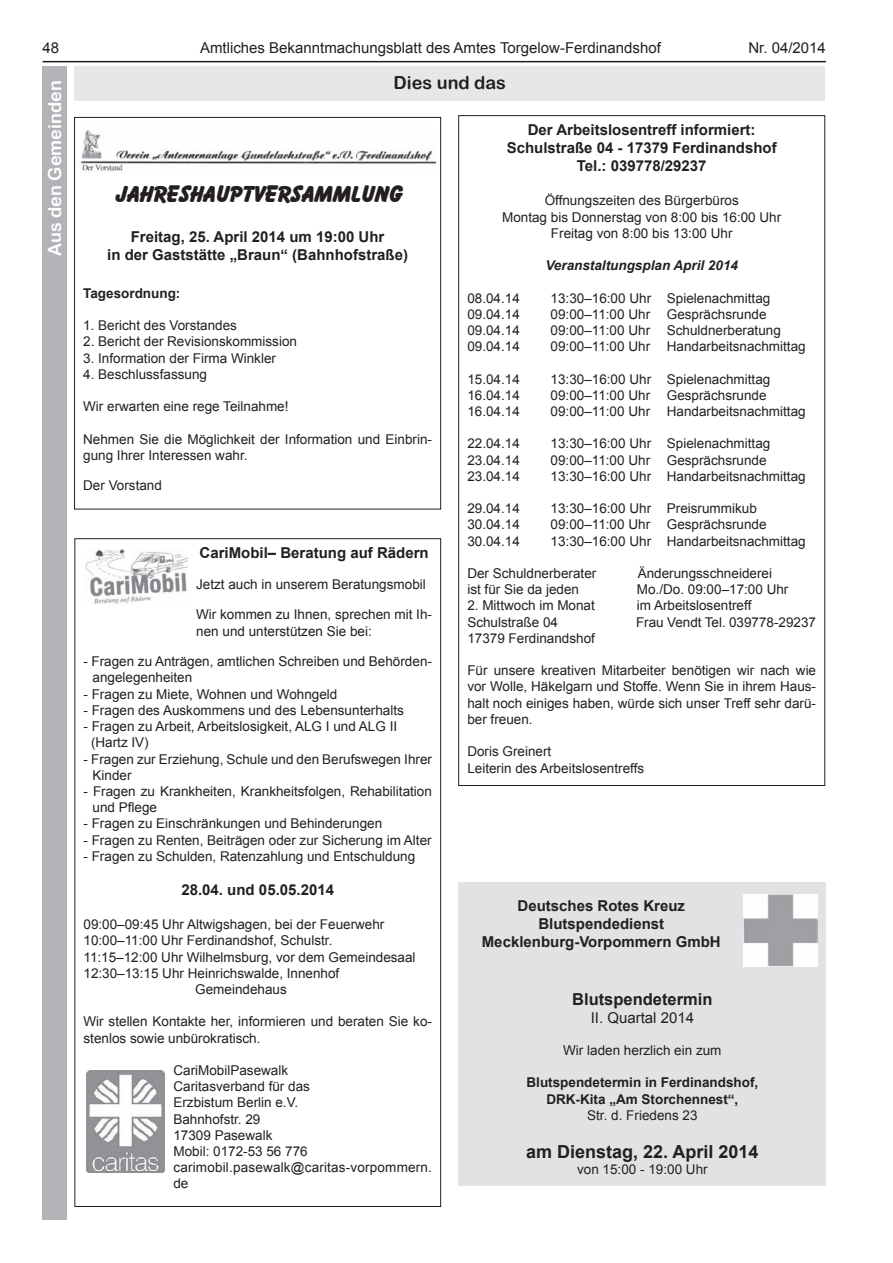
<style>
.page{position:relative;width:893px;height:1263px;background:#fff}
.page>*{position:absolute;margin:0;border:0;box-sizing:border-box;transform-origin:0 0}
.t1{font:700 21px "Bassoon";color:#231f20}
.t2{font:700 18px "Arial";color:#231f20}
.t3{font:18px "Arial Rounded MT Bold";color:#231f20}
.t4{font:18px "Arial Rounded MT Bold";color:#fff}
.t5{font:700 16.5px "Arial";color:#231f20}
.t6{font:700 15px/18px "Arial";color:#231f20;text-align:center}
.t7{font:15px "Arial";color:#231f20}
.t8{font:13.5px/16.2px "Arial";color:#231f20}
.t9{font:700 13.5px/16.2px "Arial";color:#231f20;text-align:center}
.t10{font:italic 700 13.5px "Arial";color:#231f20}
</style>
<div class="page">
<hr style="left:43px;top:61px;width:783px;height:1px;background:#231f20">
<div style="left:43px;top:67px;width:24px;height:1153px;background:#b2b3b7"></div>
<div style="left:75px;top:67px;width:750px;height:34px;background:#e6e7e9"></div>
<div style="left:74px;top:117px;width:367px;height:392px;border:1px solid #231f20"></div>
<img style="left:81px;top:129px;width:355px;height:43px">
<img style="left:86px;top:549px;width:102px;height:56px">
<img style="left:86px;top:1070px;width:79px;height:102px">
<div style="left:459px;top:882px;width:367px;height:303px;background:#e1e2e4"></div>
<img style="left:744px;top:895px;width:74px;height:72px">
<p class="t7" style="left:43px;top:38px;width:18px">48</p>
<p class="t7" style="left:200px;top:38px;width:462px">Amtliches Bekanntmachungsblatt des Amtes Torgelow-Ferdinandshof</p>
<p class="t7" style="left:748px;top:38px;width:79px">Nr. 04/2014</p>
<h2 class="t4" style="left:44px;top:256px;width:177px;rotate:-90deg">Aus den Gemeinden</h2>
<h2 class="t3" style="left:394px;top:72px;width:114px">Dies und das</h2>
<h2 class="t3" style="left:398px;top:72px;width:104px">Thementext</h2>
<p class="t6" style="left:507px;top:121px;width:272px">Der Arbeitslosentreff informiert:<br>Schulstraße 04 - 17379 Ferdinandshof<br>Tel.: 039778/29237</p>
<p class="t8" style="left:502px;top:193px;width:281px;text-align:center">Öffnungszeiten des Bürgerbüros<br>Montag bis Donnerstag von 8:00 bis 16:00 Uhr<br>Freitag von 8:00 bis 13:00 Uhr</p>
<p class="t10" style="left:545px;top:257px;width:194px">Veranstaltungsplan April 2014</p>
<p class="t8" style="left:467px;top:290px;width:54px">08.04.14</p>
<p class="t8" style="left:551px;top:290px;width:221px">13:30–16:00 Uhr Spielenachmittag</p>
<p class="t8" style="left:467px;top:306px;width:54px">09.04.14</p>
<p class="t8" style="left:551px;top:306px;width:218px">09:00–11:00 Uhr Gesprächsrunde</p>
<p class="t8" style="left:467px;top:322px;width:54px">09.04.14</p>
<p class="t8" style="left:551px;top:322px;width:232px">09:00–11:00 Uhr Schuldnerberatung</p>
<p class="t8" style="left:467px;top:339px;width:54px">09.04.14</p>
<p class="t8" style="left:551px;top:339px;width:257px">09:00–11:00 Uhr Handarbeitsnachmittag</p>
<p class="t8" style="left:467px;top:371px;width:54px">15.04.14</p>
<p class="t8" style="left:551px;top:371px;width:221px">13:30–16:00 Uhr Spielenachmittag</p>
<p class="t8" style="left:467px;top:387px;width:54px">16.04.14</p>
<p class="t8" style="left:551px;top:387px;width:218px">09:00–11:00 Uhr Gesprächsrunde</p>
<p class="t8" style="left:467px;top:403px;width:54px">16.04.14</p>
<p class="t8" style="left:551px;top:403px;width:257px">09:00–11:00 Uhr Handarbeitsnachmittag</p>
<p class="t8" style="left:467px;top:436px;width:54px">22.04.14</p>
<p class="t8" style="left:551px;top:436px;width:221px">13:30–16:00 Uhr Spielenachmittag</p>
<p class="t8" style="left:467px;top:452px;width:54px">23.04.14</p>
<p class="t8" style="left:551px;top:452px;width:218px">09:00–11:00 Uhr Gesprächsrunde</p>
<p class="t8" style="left:467px;top:468px;width:54px">23.04.14</p>
<p class="t8" style="left:551px;top:468px;width:257px">13:30–16:00 Uhr Handarbeitsnachmittag</p>
<p class="t8" style="left:467px;top:501px;width:54px">29.04.14</p>
<p class="t8" style="left:551px;top:501px;width:208px">13:30–16:00 Uhr Preisrummikub</p>
<p class="t8" style="left:467px;top:517px;width:54px">30.04.14</p>
<p class="t8" style="left:551px;top:517px;width:218px">09:00–11:00 Uhr Gesprächsrunde</p>
<p class="t8" style="left:467px;top:533px;width:54px">30.04.14</p>
<p class="t8" style="left:551px;top:533px;width:257px">13:30–16:00 Uhr Handarbeitsnachmittag</p>
<p class="t8" style="left:467px;top:565px;width:131px">Der Schuldnerberater</p>
<p class="t8" style="left:638px;top:565px;width:136px">Änderungsschneiderei</p>
<p class="t8" style="left:467px;top:582px;width:113px">ist für Sie da jeden</p>
<p class="t8" style="left:637px;top:582px;width:153px">Mo./Do. 09:00–17:00 Uhr</p>
<p class="t8" style="left:467px;top:598px;width:129px">2. Mittwoch im Monat</p>
<p class="t8" style="left:637px;top:598px;width:116px">im Arbeitslosentreff</p>
<p class="t8" style="left:467px;top:614px;width:92px">Schulstraße 04</p>
<p class="t8" style="left:636px;top:614px;width:182px">Frau Vendt Tel. 039778-29237</p>
<p class="t8" style="left:467px;top:630px;width:129px">17379 Ferdinandshof</p>
<p class="t8" style="left:467px;top:663px;width:350px;text-align:justify">Für unsere kreativen Mitarbeiter benötigen wir nach wie vor Wolle, Häkelgarn und Stoffe. Wenn Sie in ihrem Haus&shy;halt noch einiges haben, würde sich unser Treff sehr darü&shy;ber freuen.</p>
<p class="t8" style="left:467px;top:744px;width:178px">Doris Greinert<br>Leiterin des Arbeitslosentreffs</p>
<h1 class="t1" style="left:114px;top:180px;width:288px">JAHRESHAUPTVERSAMMLUNG</h1>
<p class="t6" style="left:107px;top:228px;width:302px">Freitag, 25. April 2014 um 19:00 Uhr<br>in der Gaststätte „Braun“ (Bahnhofstraße)</p>
<p class="t9" style="left:83px;top:285px;width:99px">Tagesordnung:</p>
<p class="t8" style="left:83px;top:317px;width:155px">1. Bericht des Vorstandes</p>
<p class="t8" style="left:83px;top:334px;width:215px">2. Bericht der Revisionskommission</p>
<p class="t8" style="left:83px;top:350px;width:194px">3. Information der Firma Winkler</p>
<p class="t8" style="left:83px;top:366px;width:125px">4. Beschlussfassung</p>
<p class="t8" style="left:83px;top:398px;width:207px">Wir erwarten eine rege Teilnahme!</p>
<p class="t8" style="left:83px;top:431px;width:350px">Nehmen Sie die Möglichkeit der Information und Einbrin&shy;gung Ihrer Interessen wahr.</p>
<p class="t8" style="left:83px;top:478px;width:80px">Der Vorstand</p>
<p class="t6" style="left:199px;top:544px;width:231px">CariMobil– Beratung auf Rädern</p>
<p class="t8" style="left:196px;top:576px;width:231px">Jetzt auch in unserem Beratungsmobil</p>
<p class="t8" style="left:196px;top:607px;width:237px">Wir kommen zu Ihnen, sprechen mit Ih&shy;nen und unterstützen Sie bei:</p>
<p class="t8" style="left:92px;top:654px;width:341px;text-indent:-9px">- Fragen zu Anträgen, amtlichen Schreiben und Behörden&shy;angelegenheiten</p>
<p class="t8" style="left:83px;top:686px;width:255px">- Fragen zu Miete, Wohnen und Wohngeld</p>
<p class="t8" style="left:83px;top:702px;width:322px">- Fragen des Auskommens und des Lebensunterhalts</p>
<p class="t8" style="left:91px;top:718px;width:308px;text-indent:-8px">- Fragen zu Arbeit, Arbeitslosigkeit, ALG I und ALG II (Hartz IV)</p>
<p class="t8" style="left:92px;top:751px;width:341px;text-indent:-9px">- Fragen zur Erziehung, Schule und den Berufswegen Ihrer<br>Kinder</p>
<p class="t8" style="left:92px;top:783px;width:341px;text-indent:-9px">- Fragen zu Krankheiten, Krankheitsfolgen, Rehabilitation und Pflege</p>
<p class="t8" style="left:83px;top:816px;width:300px">- Fragen zu Einschränkungen und Behinderungen</p>
<p class="t8" style="left:83px;top:832px;width:350px">- Fragen zu Renten, Beiträgen oder zur Sicherung im Alter</p>
<p class="t8" style="left:83px;top:848px;width:333px">- Fragen zu Schulden, Ratenzahlung und Entschuldung</p>
<p class="t6" style="left:181px;top:881px;width:154px">28.04. und 05.05.2014</p>
<p class="t8" style="left:83px;top:916px;width:302px">09:00–09:45 Uhr Altwigshagen, bei der Feuerwehr</p>
<p class="t8" style="left:83px;top:933px;width:250px">10:00–11:00 Uhr Ferdinandshof, Schulstr.</p>
<p class="t8" style="left:83px;top:949px;width:334px">11:15–12:00 Uhr Wilhelmsburg, vor dem Gemeindesaal</p>
<p class="t8" style="left:83px;top:965px;width:257px">12:30–13:15 Uhr Heinrichswalde, Innenhof</p>
<p class="t8" style="left:195px;top:981px;width:93px">Gemeindehaus</p>
<p class="t8" style="left:83px;top:1014px;width:350px">Wir stellen Kontakte her, informieren und beraten Sie ko&shy;stenlos sowie unbürokratisch.</p>
<p class="t8" style="left:173px;top:1062px;width:260px">CariMobilPasewalk<br>Caritasverband für das<br>Erzbistum Berlin e.V.<br>Bahnhofstr. 29<br>17309 Pasewalk<br>Mobil: 0172-53 56 776 carimobil.pasewalk@caritas-vorpommern. de</p>
<p class="t6" style="left:482px;top:897px;width:240px">Deutsches Rotes Kreuz<br>Blutspendedienst<br>Mecklenburg-Vorpommern GmbH</p>
<p class="t5" style="left:572px;top:988px;width:142px">Blutspendetermin</p>
<p class="t7" style="left:591px;top:1007px;width:105px">II. Quartal 2014</p>
<p class="t8" style="left:563px;top:1042px;width:160px">Wir laden herzlich ein zum</p>
<p class="t9" style="left:526px;top:1075px;width:233px">Blutspendetermin in Ferdinandshof,<br>DRK-Kita „Am Storchennest“,</p>
<p class="t8" style="left:587px;top:1107px;width:112px">Str. d. Friedens 23</p>
<h2 class="t2" style="left:526px;top:1139px;width:234px">am Dienstag, 22. April 2014</h2>
<p class="t8" style="left:577px;top:1161px;width:132px">von 15:00 - 19:00 Uhr</p>
</div>
